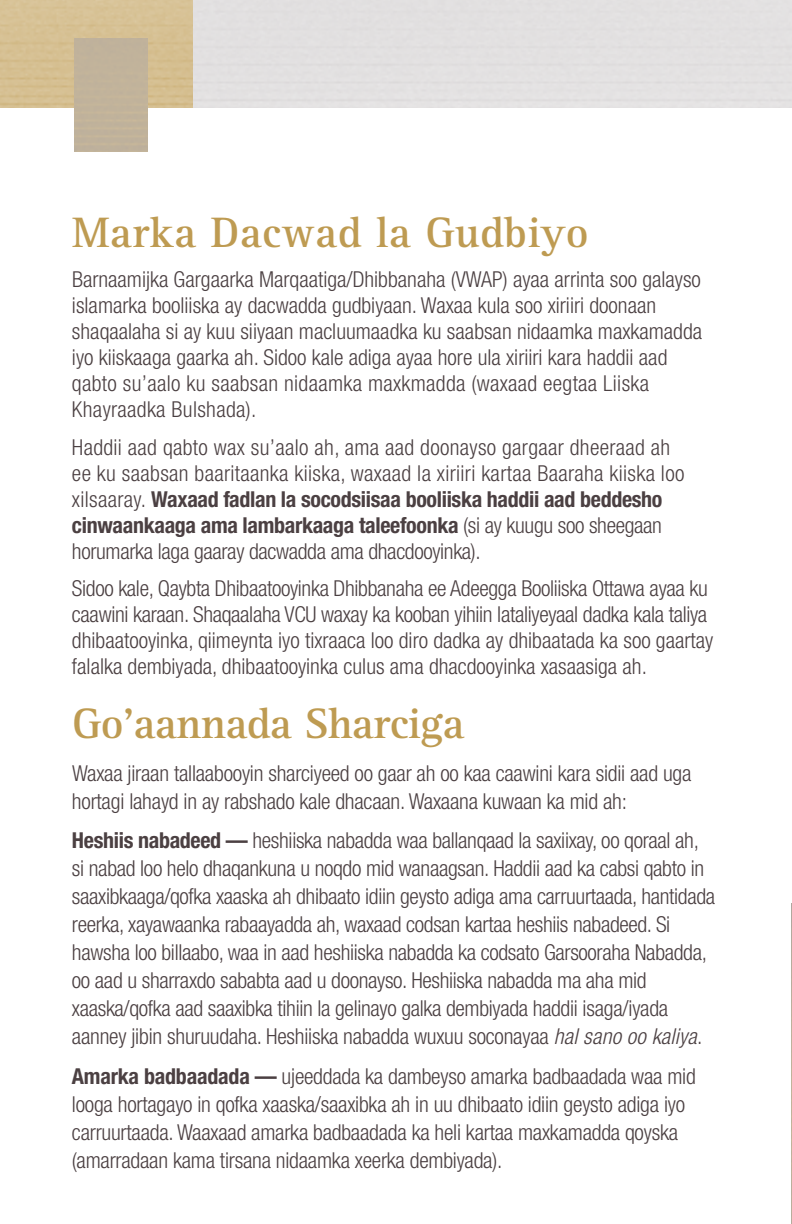
<style>
.page{position:relative;width:792px;height:1224px;background:#fff}
.page>*{position:absolute;margin:0;border:0;box-sizing:border-box;transform-origin:0 0}
.t1{font:700 44px "Rotis Serif";letter-spacing:.01em;color:#be9b52}
.t2{font:700 44px "Rotis Serif";letter-spacing:-.015em;color:#be9b52}
.t3{font:300 condensed 22px/28px "Helvetica Neue";letter-spacing:-.01em;color:#4b4042}
.t4{font:300 condensed 22px/26px "Helvetica Neue";letter-spacing:.015em;color:#4b4042}
.s1{font-weight:700}
.s2{font-style:italic}
</style>
<div class="page">
<img style="left:791px;top:903px;width:1px;height:321px">
<div style="left:0;top:0;width:193px;height:108px;background:#d6c093"></div>
<div style="left:74px;top:38px;width:74px;height:114px;background:#c1b29b"></div>
<h1 class="t1" style="left:72px;top:217px;width:518px">Marka Dacwad la Gudbiyo</h1>
<p class="t3" style="left:72px;top:268px;width:632px;line-height:26px">Barnaamijka Gargaarka Marqaatiga/Dhibbanaha (VWAP) ayaa arrinta soo galayso islamarka booliiska ay dacwadda gudbiyaan. Waxaa kula soo xiriiri doonaan shaqaalaha si ay kuu siiyaan macluumaadka ku saabsan nidaamka maxkamadda iyo kiiskaaga gaarka ah. Sidoo kale adiga ayaa hore ula xiriiri kara haddii aad qabto su’aalo ku saabsan nidaamka maxkmadda (waxaad eegtaa Liiska Khayraadka Bulshada).</p>
<p class="t4" style="left:72px;top:436px;width:614px">Haddii aad qabto wax su’aalo ah, ama aad doonayso gargaar dheeraad ah ee ku saabsan baaritaanka kiiska, waxaad la xiriiri kartaa Baaraha kiiska loo xilsaaray. <span class="s1">Waxaad fadlan la socodsiisaa booliiska haddii aad beddesho cinwaankaaga ama lambarkaaga taleefoonka</span> (si ay kuugu soo sheegaan horumarka laga gaaray dacwadda ama dhacdooyinka).</p>
<p class="t3" style="left:72px;top:577px;width:643px;line-height:26px">Sidoo kale, Qaybta Dhibaatooyinka Dhibbanaha ee Adeegga Booliiska Ottawa ayaa ku caawini karaan. Shaqaalaha VCU waxay ka kooban yihiin lataliyeyaal dadka kala taliya dhibaatooyinka, qiimeynta iyo tixraaca loo diro dadka ay dhibaatada ka soo gaartay falalka dembiyada, dhibaatooyinka culus ama dhacdooyinka xasaasiga ah.</p>
<h1 class="t2" style="left:72px;top:709px;width:394px">Go’aannada Sharciga</h1>
<p class="t3" style="left:72px;top:761px;width:621px">Waxaa jiraan tallaabooyin sharciyeed oo gaar ah oo kaa caawini kara sidii aad uga hortagi lahayd in ay rabshado kale dhacaan. Waxaana kuwaan ka mid ah:</p>
<p class="t3" style="left:72px;top:828px;width:645px"><span class="s1">Heshiis nabadeed —</span> heshiiska nabadda waa ballanqaad la saxiixay, oo qoraal ah, si nabad loo helo dhaqankuna u noqdo mid wanaagsan. Haddii aad ka cabsi qabto in saaxibkaaga/qofka xaaska ah dhibaato idiin geysto adiga ama carruurtaada, hantidada reerka, xayawaanka rabaayadda ah, waxaad codsan kartaa heshiis nabadeed. Si hawsha loo billaabo, waa in aad heshiiska nabadda ka codsato Garsooraha Nabadda, oo aad u sharraxdo sababta aad u doonayso. Heshiiska nabadda ma aha mid xaaska/qofka aad saaxibka tihiin la gelinayo galka dembiyada haddii isaga/iyada aanney jibin shuruudaha. Heshiiska nabadda wuxuu soconayaa <span class="s2">hal sano oo kaliya</span>.</p>
<p class="t3" style="left:72px;top:1064px;width:625px"><span class="s1">Amarka badbaadada —</span> ujeeddada ka dambeyso amarka badbaadada waa mid looga hortagayo in qofka xaaska/saaxibka ah in uu dhibaato idiin geysto adiga iyo carruurtaada. Waaxaad amarka badbaadada ka heli kartaa maxkamadda qoyska (amarradaan kama tirsana nidaamka xeerka dembiyada).</p>
</div>
